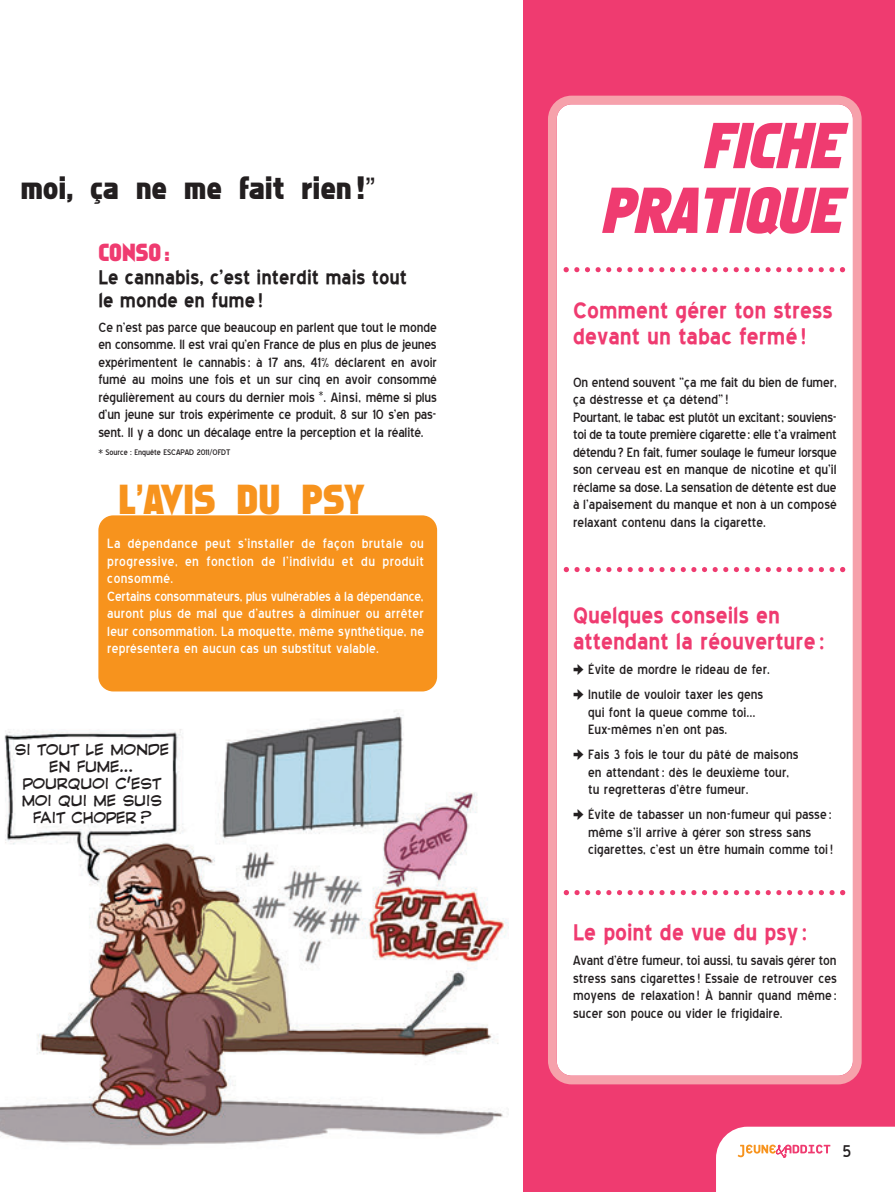
<style>
.page{position:relative;width:895px;height:1192px;background:#fff}
.page>*{position:absolute;margin:0;border:0;box-sizing:border-box;transform-origin:0 0}
.t1{font:italic 59.5px/64.8px "Faktos";color:#ef3b70;text-align:right}
.t2{font:38.5px "Faktos";color:#f7931d}
.t3{font:29.75px "Faktos";letter-spacing:.015em;color:#231f20}
.t4{font:700 28px/26.2px "Blue Highway";color:#ef3b70}
.t5{font:700 24.5px/22.8px "Blue Highway";color:#231f20}
.t6{font:22.75px "Faktos";color:#ef3b70}
.t7{font:21px "Blue Highway";color:#231f20}
.t8{font:16.62px/17.5px "Blue Highway";color:#231f20}
.t9{font:16.62px/17.5px "Blue Highway";letter-spacing:.01em;color:#fff}
.t10{font:14.17px/17px "CC Comicrazy";color:#231f20;text-align:center}
.t11{font:9.97px "Blue Highway";letter-spacing:-.005em;color:#231f20}
.s1{font-family:"Microsoft Sans Serif"}
.s2{font-size:24.5px}
</style>
<div class="page">
<div style="left:523px;top:0;width:371px;height:1192px;background:#ef3b70"></div>
<img style="left:0;top:711px;width:508px;height:435px">
<div style="left:98px;top:515px;width:339px;height:176px;background:#f7931d;border-radius:15px"></div>
<svg style="left:548px;top:96px;width:313px;height:988px"></svg>
<svg style="left:563px;top:267px;width:281px;height:5px"></svg>
<svg style="left:563px;top:567px;width:281px;height:5px"></svg>
<svg style="left:563px;top:890px;width:281px;height:5px"></svg>
<svg style="left:716px;top:1126px;width:179px;height:66px"></svg>
<h3 class="t3" style="left:21px;top:176px;width:356px">moi, ça ne me fait rien !<span class="s1">”</span></h3>
<h3 class="t6" style="left:98px;top:244px;width:73px">CONSO :</h3>
<h3 class="t5" style="left:98px;top:266px;width:310px">Le cannabis, c’est interdit mais tout le monde en fume !</h3>
<p class="t8" style="left:98px;top:319px;width:340px;text-align:justify">Ce n'est pas parce que beaucoup en parlent que tout le monde en consomme. Il est vrai qu'en France de plus en plus de jeunes expérimentent le cannabis : à 17 ans, 41% déclarent en avoir fumé au moins une fois et un sur cinq en avoir consommé régulièrement au cours du dernier mois <sup>*</sup>. Ainsi, même si plus d’un jeune sur trois expérimente ce produit, 8 sur 10 s’en pas&shy;sent. Il y a donc un décalage entre la perception et la réalité.</p>
<p class="t11" style="left:98px;top:447px;width:133px">* Source : Enquête ESCAPAD 2011/OFDT</p>
<h2 class="t2" style="left:118px;top:485px;width:247px">L’AVIS DU PSY</h2>
<p class="t9" style="left:107px;top:535px;width:318px">La dépendance peut s'installer de façon brutale ou progressive, en fonction de l'individu et du produit consommé.<br>Certains consommateurs, plus vulnérables à la dépendance, auront plus de mal que d'autres à diminuer ou arrêter leur consommation. La moquette, même synthétique, ne représentera en aucun cas un substitut valable.</p>
<p class="t10" style="left:15px;top:741px;width:156px">SI TOUT LE MONDE<br>EN FUME…<br>POURQUOI C’EST<br>MOI QUI ME SUIS<br>FAIT CHOPER ?</p>
<h1 class="t1" style="left:599px;top:119px;width:254px">FICHE<br>PRATIQUE</h1>
<h3 class="t4" style="left:573px;top:297px;width:261px">Comment gérer ton stress devant un tabac fermé !</h3>
<p class="t8" style="left:573px;top:374px;width:265px">On entend souvent “ça me fait du bien de fumer, ça déstresse et ça détend” !<br>Pourtant, le tabac est plutôt un excitant; souviens&shy;toi de ta toute première cigarette: elle t’a vraiment détendu? En fait, fumer soulage le fumeur lorsque son cerveau est en manque de nicotine et qu'il réclame sa dose. La sensation de détente est due à l'apaisement du manque et non à un composé relaxant contenu dans la cigarette.</p>
<h3 class="t4" style="left:573px;top:602px;width:253px">quelques conseils en attendant la réouverture :</h3>
<p class="t8" style="left:573px;top:657px;width:198px;line-height:25px"><span class="s2">&gt;</span> Évite de mordre le rideau de fer. <span class="s2">&gt;</span> Inutile de vouloir taxer les gens</p>
<p class="t8" style="left:588px;top:704px;width:169px">qui font la queue comme toi…<br>Eux-mêmes n'en ont pas.</p>
<p class="t8" style="left:588px;top:746px;width:212px;text-indent:-15px"><span class="s2">&gt;</span> Fais 3 fois le tour du pâté de maisons en attendant : dès le deuxième tour, tu regretteras d'être fumeur.</p>
<p class="t8" style="left:588px;top:806px;width:246px;text-indent:-15px"><span class="s2">&gt;</span> Évite de tabasser un non-fumeur qui passe : même s'il arrive à gérer son stress sans cigarettes, c’est un être humain comme toi !</p>
<h3 class="t4" style="left:573px;top:920px;width:235px">Le point de vue du psy :</h3>
<p class="t8" style="left:573px;top:952px;width:265px;text-align:justify">Avant d'être fumeur, toi aussi, tu savais gérer ton stress sans cigarettes ! Essaie de retrouver ces moyens de relaxation ! À bannir quand même : sucer son pouce ou vider le frigidaire.</p>
<p class="t7" style="left:842px;top:1142px;width:10px">5</p>
</div>
